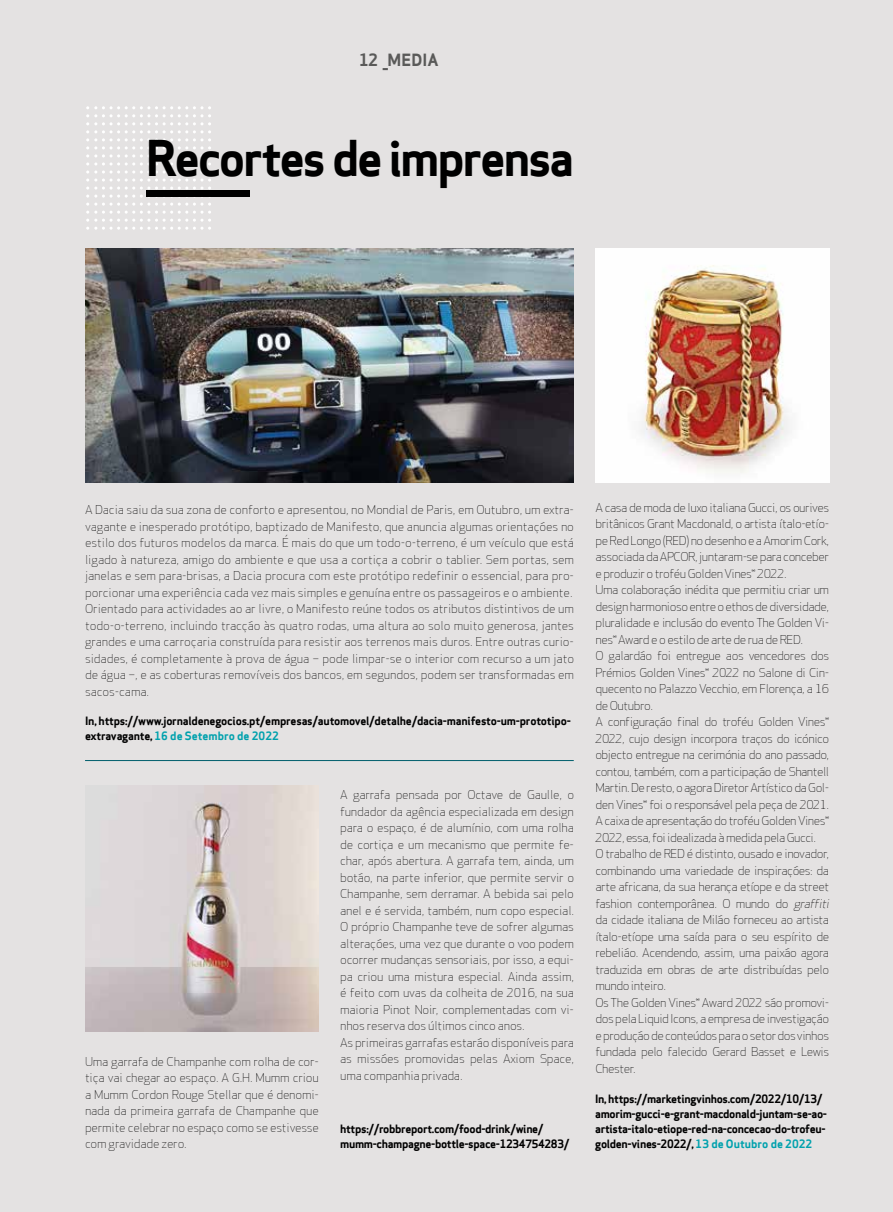
<style>
.page{position:relative;width:893px;height:1212px;background:#e4e2e2}
.page>*{position:absolute;margin:0;border:0;box-sizing:border-box;transform-origin:0 0}
.t1{font:48.3px "Apex Sans Bold T";letter-spacing:-.05em;color:#000}
.t2{font:16.5px "Apex Sans Bold T";letter-spacing:.005em;color:#5a5a59}
.t3{font:12px/16.5px "Apex Sans Light T";letter-spacing:-.02em;color:#000}
.t4{font:12px/16.5px "Apex Sans Light T";letter-spacing:-.04em;color:#000}
.t5{font:11.25px/15px "Apex Sans Bold T";letter-spacing:-.03em;color:#000}
.s1{color:#00a1ad}
.s2{font-style:italic}
</style>
<div class="page">
<svg style="left:86px;top:106px;width:125px;height:124px"></svg>
<div style="left:146px;top:191px;width:103px;height:6px;background:#000"></div>
<img style="left:85px;top:249px;width:489px;height:234px">
<img style="left:595px;top:249px;width:234px;height:234px">
<hr style="left:85px;top:760px;width:489px;height:1px;background:#005e6c">
<img style="left:85px;top:785px;width:234px;height:246px">
<h2 class="t2" style="left:359px;top:50px;width:81px">12 _MEDIA</h2>
<h1 class="t1" style="left:146px;top:127px;width:430px">Recortes de imprensa</h1>
<p class="t3" style="left:85px;top:501px;width:491px">A Dacia saiu da sua zona de conforto e apresentou, no Mondial de Paris, em Outubro, um extra&shy;vagante e inesperado protótipo, baptizado de Manifesto, que anuncia algumas orientações no estilo dos futuros modelos da marca. É mais do que um todo-o-terreno, é um veículo que está ligado à natureza, amigo do ambiente e que usa a cortiça a cobrir o tablier. Sem portas, sem janelas e sem para-brisas, a Dacia procura com este protótipo redefinir o essencial, para pro&shy;porcionar uma experiência cada vez mais simples e genuína entre os passageiros e o ambiente.<br>Orientado para actividades ao ar livre, o Manifesto reúne todos os atributos distintivos de um todo-o-terreno, incluindo tracção às quatro rodas, uma altura ao solo muito generosa, jantes grandes e uma carroçaria construída para resistir aos terrenos mais duros. Entre outras curio&shy;sidades, é completamente à prova de água – pode limpar-se o interior com recurso a um jato de água –, e as coberturas removíveis dos bancos, em segundos, podem ser transformadas em sacos-cama.</p>
<p class="t5" style="left:85px;top:714px;width:487px">In, https://www.jornaldenegocios.pt/empresas/automovel/detalhe/dacia-manifesto-um-prototipo&shy;extravagante, <span class="s1">16 de Setembro de 2022</span></p>
<p class="t3" style="left:85px;top:1053px;width:235px;text-align:justify">Uma garrafa de Champanhe com rolha de cor&shy;tiça vai chegar ao espaço. A G.H. Mumm criou a Mumm Cordon Rouge Stellar que é denomi&shy;nada da primeira garrafa de Champanhe que permite celebrar no espaço como se estivesse com gravidade zero.</p>
<p class="t3" style="left:340px;top:786px;width:235px">A garrafa pensada por Octave de Gaulle, o fundador da agência especializada em design para o espaço, é de alumínio, com uma rolha de cortiça e um mecanismo que permite fe&shy;char, após abertura. A garrafa tem, ainda, um botão, na parte inferior, que permite servir o Champanhe, sem derramar. A bebida sai pelo anel e é servida, também, num copo especial.<br>O próprio Champanhe teve de sofrer algumas alterações, uma vez que durante o voo podem ocorrer mudanças sensoriais, por isso, a equi&shy;pa criou uma mistura especial. Ainda assim, é feito com uvas da colheita de 2016, na sua maioria Pinot Noir, complementadas com vi&shy;nhos reserva dos últimos cinco anos.<br>As primeiras garrafas estarão disponíveis para as missões promovidas pelas Axiom Space, uma companhia privada.</p>
<p class="t5" style="left:340px;top:1121px;width:231px">https://robbreport.com/food-drink/wine/ mumm-champagne-bottle-space-1234754283/</p>
<p class="t4" style="left:595px;top:499px;width:238px">A casa de moda de luxo italiana Gucci, os ourives britânicos Grant Macdonald, o artista ítalo-etío&shy;pe Red Longo (RED) no desenho e a Amorim Cork, associada da APCOR, juntaram-se para conceber e produzir o troféu Golden Vines® 2022.<br>Uma colaboração inédita que permitiu criar um design harmonioso entre o ethos de diversidade, pluralidade e inclusão do evento The Golden Vi&shy;nes® Award e o estilo de arte de rua de RED.<br>O galardão foi entregue aos vencedores dos Prémios Golden Vines® 2022 no Salone di Cin&shy;quecento no Palazzo Vecchio, em Florença, a 16 de Outubro.<br>A configuração final do troféu Golden Vines® 2022, cujo design incorpora traços do icónico objecto entregue na cerimónia do ano passado, contou, também, com a participação de Shantell Martin. De resto, o agora Diretor Artístico da Gol&shy;den Vines® foi o responsável pela peça de 2021.<br>A caixa de apresentação do troféu Golden Vines® 2022, essa, foi idealizada à medida pela Gucci.<br>O trabalho de RED é distinto, ousado e inovador, combinando uma variedade de inspirações: da arte africana, da sua herança etíope e da street fashion contemporânea. O mundo do <span class="s2">graffiti </span>da cidade italiana de Milão forneceu ao artista ítalo-etíope uma saída para o seu espírito de rebelião. Acendendo, assim, uma paixão agora traduzida em obras de arte distribuídas pelo mundo inteiro.<br>Os The Golden Vines® Award 2022 são promovi&shy;dos pela Liquid Icons, a empresa de investigação e produção de conteúdos para o setor dos vinhos fundada pelo falecido Gerard Basset e Lewis Chester.</p>
<p class="t5" style="left:595px;top:1091px;width:233px">In, https://marketingvinhos.com/2022/10/13/ amorim-gucci-e-grant-macdonald-juntam-se-ao&shy;artista-italo-etiope-red-na-concecao-do-trofeu&shy;golden-vines-2022/, <span class="s1">13 de Outubro de 2022</span></p>
</div>
